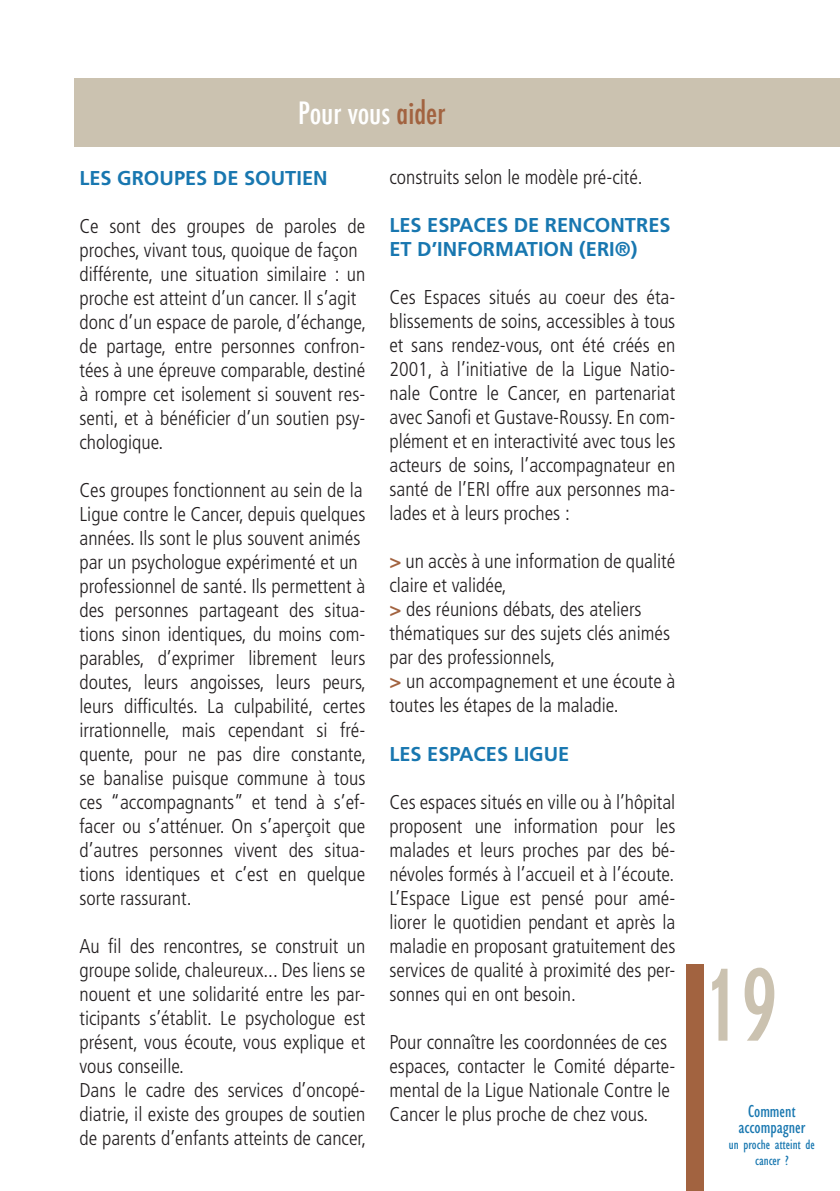
<style>
.page{position:relative;width:840px;height:1191px;background:#fff}
.page>*{position:absolute;margin:0;border:0;box-sizing:border-box;transform-origin:0 0}
.t1{font:300 condensed 100px "AT Erbar";color:#cbc2b0}
.t2{font:500 condensed 30px "Futura";color:#fff}
.t3{font:300 condensed 20px/24px "Frutiger";color:#231f20}
.t4{font:700 20px/24px "Frutiger";color:#1877b0}
.t5{font:condensed 18px/16px "Gill Sans";color:#1877b0;text-align:center}
.t6{font:condensed 14px/16px "Gill Sans";color:#1877b0;text-align:center}
.s1{color:#a26340}
.s2{font-weight:700;font-stretch:normal;color:#a26340}
</style>
<div class="page">
<div style="left:74px;top:78px;width:765px;height:68px;background:#cbc2b0"></div>
<div style="left:686px;top:964px;width:17px;height:227px;background:#a26340"></div>
<h2 class="t2" style="left:298px;top:93px;width:149px">Pour vous <span class="s1">aider</span></h2>
<p class="t4" style="left:79px;top:166px;width:249px">LES GROUPES DE SOUTIEN</p>
<p class="t3" style="left:79px;top:214px;width:288px">Ce sont des groupes de paroles de proches, vivant tous, quoique de façon différente, une situation similaire : un proche est atteint d’un cancer. Il s’agit donc d’un espace de parole, d’échange, de partage, entre personnes confron&shy;tées à une épreuve comparable, destiné à rompre cet isolement si souvent res&shy;senti, et à bénéficier d’un soutien psy&shy;chologique.</p>
<p class="t3" style="left:79px;top:478px;width:288px">Ces groupes fonctionnent au sein de la Ligue contre le Cancer, depuis quelques années. Ils sont le plus souvent animés par un psychologue expérimenté et un professionnel de santé. Ils permettent à des personnes partageant des situa&shy;tions sinon identiques, du moins com&shy;parables, d’exprimer librement leurs doutes, leurs angoisses, leurs peurs, leurs difficultés. La culpabilité, certes irrationnelle, mais cependant si fré&shy;quente, pour ne pas dire constante, se banalise puisque commune à tous ces “accompagnants” et tend à s’ef&shy;facer ou s’atténuer. On s’aperçoit que d’autres personnes vivent des situa&shy;tions identiques et c’est en quelque sorte rassurant.</p>
<p class="t3" style="left:79px;top:934px;width:288px">Au fil des rencontres, se construit un groupe solide, chaleureux... Des liens se nouent et une solidarité entre les par&shy;ticipants s’établit. Le psychologue est présent, vous écoute, vous explique et vous conseille.<br>Dans le cadre des services d’oncopé&shy;diatrie, il existe des groupes de soutien de parents d’enfants atteints de cancer,</p>
<p class="t3" style="left:389px;top:166px;width:255px">construits selon le modèle pré-cité.</p>
<p class="t4" style="left:389px;top:213px;width:282px">LES ESPACES DE RENCONTRES<br>ET D’INFORMATION (ERI®)</p>
<p class="t3" style="left:389px;top:286px;width:287px;text-align:justify">Ces Espaces situés au coeur des éta&shy;blissements de soins, accessibles à tous et sans rendez-vous, ont été créés en 2001, à l’initiative de la Ligue Natio&shy;nale Contre le Cancer, en partenariat avec Sanofi et Gustave-Roussy. En com&shy;plément et en interactivité avec tous les acteurs de soins, l’accompagnateur en santé de l’ERI offre aux personnes ma&shy;lades et à leurs proches :</p>
<p class="t3" style="left:389px;top:550px;width:287px"><span class="s2">&gt;</span> un accès à une information de qualité claire et validée,<br><span class="s2">&gt;</span> des réunions débats, des ateliers thématiques sur des sujets clés animés par des professionnels,<br><span class="s2">&gt;</span> un accompagnement et une écoute à toutes les étapes de la maladie.</p>
<p class="t4" style="left:389px;top:741px;width:181px">LES ESPACES LIGUE</p>
<p class="t3" style="left:389px;top:790px;width:287px;text-align:justify">Ces espaces situés en ville ou à l’hôpital proposent une information pour les malades et leurs proches par des bé&shy;névoles formés à l’accueil et à l’écoute.<br>L’Espace Ligue est pensé pour amé&shy;liorer le quotidien pendant et après la maladie en proposant gratuitement des services de qualité à proximité des per&shy;sonnes qui en ont besoin.</p>
<p class="t3" style="left:389px;top:1030px;width:287px">Pour connaître les coordonnées de ces espaces, contacter le Comité départe&shy;mental de la Ligue Nationale Contre le Cancer le plus proche de chez vous.</p>
<h1 class="t1" style="left:703px;top:944px;width:75px">19</h1>
<p class="t5" style="left:738px;top:1103px;width:68px">Comment accompagner</p>
<p class="t6" style="left:728px;top:1136px;width:87px">un proche atteint de cancer ?</p>
</div>
